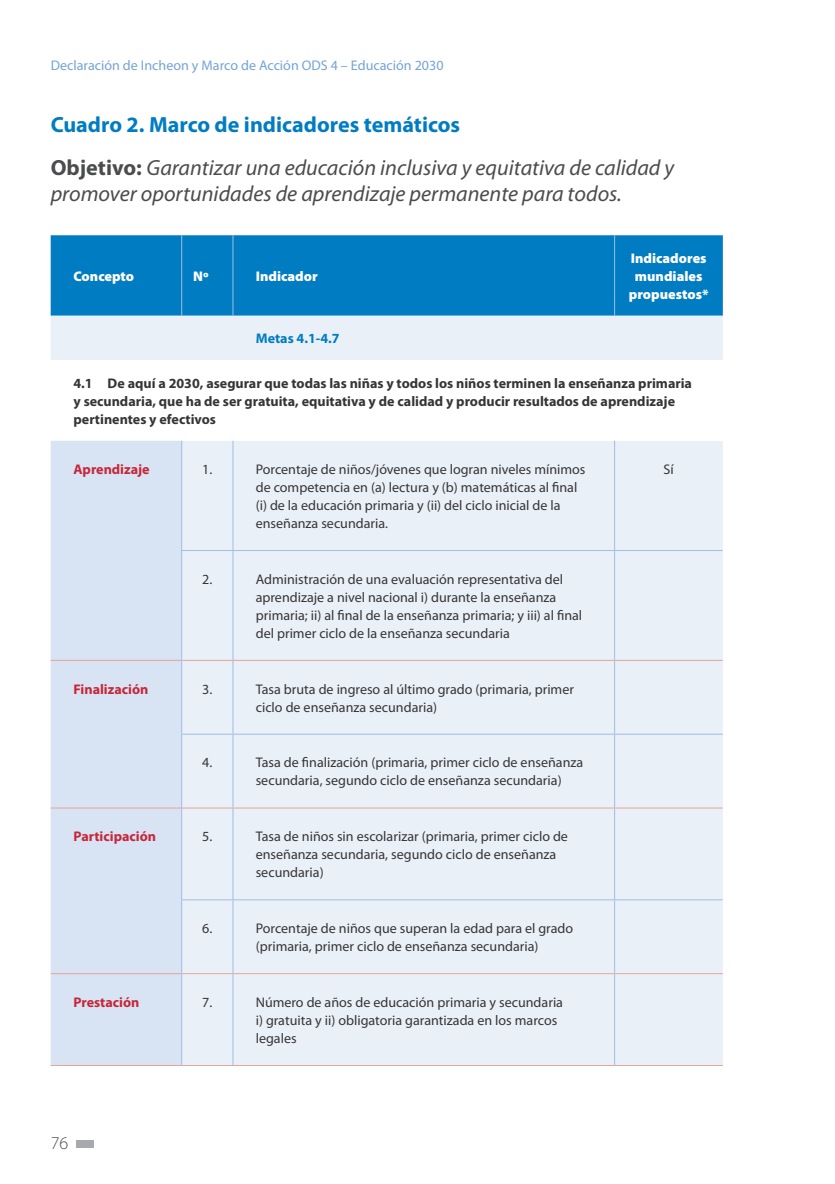
<style>
.page{position:relative;width:835px;height:1184px;background:#fff}
.page>*{position:absolute;margin:0;border:0;box-sizing:border-box;transform-origin:0 0}
.t1{font:italic 22.05px/43.1px "Myriad Pro";color:#4b4c4d}
.t2{font:300 18.03px "Myriad Pro";color:#4b4c4d}
.t3{font:14px/18px "Myriad Pro";color:#363536}
.t4{font:700 14px/18px "Myriad Pro";color:#363536}
.t5{font:14px "Myriad Pro";color:#73a4d6}
.t6{font:900 14px/18px "Myriad Pro";color:#fff;text-align:center}
.t7{font:700 14px "Myriad Pro";color:#c72639}
.t8{font:700 14px "Myriad Pro";color:#007cc2}
.s1{font-weight:700;font-style:normal;color:#007cc2}
.s2{font-weight:700;font-style:normal}
</style>
<div class="page">
<div style="left:76px;top:1140px;width:17px;height:7px;background:#a8a9ad"></div>
<div style="left:51px;top:235px;width:672px;height:81px;background:#007cc2"></div>
<div style="left:51px;top:316px;width:672px;height:749px;background:#eaf0f8"></div>
<div style="left:51px;top:360px;width:672px;height:81px;background:#fff"></div>
<div style="left:51px;top:441px;width:130px;height:624px;background:#d8e4f3"></div>
<hr style="left:232px;top:235px;width:1px;height:81px;background:#a0bde2">
<hr style="left:181px;top:235px;width:1px;height:81px;background:#a0bde2">
<hr style="left:614px;top:235px;width:1px;height:81px;background:#a0bde2">
<hr style="left:232px;top:441px;width:1px;height:109px;background:#a0bde2">
<hr style="left:614px;top:441px;width:1px;height:109px;background:#a0bde2">
<hr style="left:232px;top:661px;width:1px;height:72px;background:#a0bde2">
<hr style="left:614px;top:661px;width:1px;height:72px;background:#a0bde2">
<hr style="left:232px;top:808px;width:1px;height:91px;background:#a0bde2">
<hr style="left:614px;top:808px;width:1px;height:91px;background:#a0bde2">
<hr style="left:232px;top:551px;width:1px;height:109px;background:#a0bde2">
<hr style="left:614px;top:551px;width:1px;height:109px;background:#a0bde2">
<hr style="left:51px;top:807px;width:130px;height:1px;background:#e5a498">
<hr style="left:51px;top:973px;width:130px;height:1px;background:#e5a498">
<hr style="left:232px;top:734px;width:1px;height:73px;background:#a0bde2">
<hr style="left:614px;top:734px;width:1px;height:73px;background:#a0bde2">
<hr style="left:232px;top:900px;width:1px;height:73px;background:#a0bde2">
<hr style="left:614px;top:900px;width:1px;height:73px;background:#a0bde2">
<hr style="left:182px;top:973px;width:51px;height:1px;background:#e5a498">
<hr style="left:233px;top:973px;width:381px;height:1px;background:#e5a498">
<hr style="left:614px;top:973px;width:109px;height:1px;background:#e5a498">
<hr style="left:232px;top:974px;width:1px;height:91px;background:#a0bde2">
<hr style="left:614px;top:974px;width:1px;height:91px;background:#a0bde2">
<hr style="left:181px;top:550px;width:52px;height:1px;background:#a0bde2">
<hr style="left:233px;top:550px;width:381px;height:1px;background:#a0bde2">
<hr style="left:614px;top:550px;width:109px;height:1px;background:#a0bde2">
<hr style="left:182px;top:660px;width:51px;height:1px;background:#e5a498">
<hr style="left:233px;top:660px;width:381px;height:1px;background:#e5a498">
<hr style="left:614px;top:660px;width:109px;height:1px;background:#e5a498">
<hr style="left:181px;top:733px;width:52px;height:1px;background:#a0bde2">
<hr style="left:233px;top:733px;width:381px;height:1px;background:#a0bde2">
<hr style="left:614px;top:733px;width:109px;height:1px;background:#a0bde2">
<hr style="left:182px;top:807px;width:51px;height:1px;background:#e5a498">
<hr style="left:233px;top:807px;width:381px;height:1px;background:#e5a498">
<hr style="left:614px;top:807px;width:109px;height:1px;background:#e5a498">
<hr style="left:181px;top:899px;width:52px;height:1px;background:#a0bde2">
<hr style="left:233px;top:899px;width:381px;height:1px;background:#a0bde2">
<hr style="left:614px;top:899px;width:109px;height:1px;background:#a0bde2">
<hr style="left:51px;top:660px;width:130px;height:1px;background:#e5a498">
<hr style="left:181px;top:441px;width:1px;height:109px;background:#a0bde2">
<hr style="left:181px;top:551px;width:1px;height:109px;background:#a0bde2">
<hr style="left:181px;top:660px;width:1px;height:73px;background:#a0bde2">
<hr style="left:181px;top:734px;width:1px;height:74px;background:#a0bde2">
<hr style="left:181px;top:808px;width:1px;height:91px;background:#a0bde2">
<hr style="left:181px;top:900px;width:1px;height:73px;background:#a0bde2">
<hr style="left:181px;top:973px;width:1px;height:92px;background:#a0bde2">
<hr style="left:51px;top:1065px;width:131px;height:1px;background:#e5a498">
<hr style="left:182px;top:1065px;width:51px;height:1px;background:#e5a498">
<hr style="left:233px;top:1065px;width:381px;height:1px;background:#e5a498">
<hr style="left:614px;top:1065px;width:109px;height:1px;background:#e5a498">
<p class="t5" style="left:51px;top:56px;width:394px">Declaración de Incheon y Marco de Acción ODS 4 – Educación 2030</p>
<h1 class="t1" style="left:51px;top:103px;width:625px"><span class="s1">Cuadro 2. Marco de indicadores temáticos<br></span><span class="s2">Objetivo:</span> Garantizar una educación inclusiva y equitativa de calidad y</h1>
<h1 class="t1" style="left:51px;top:172px;width:572px">promover oportunidades de aprendizaje permanente para todos.</h1>
<p class="t6" style="left:73px;top:266px;width:62px">Concepto</p>
<p class="t6" style="left:193px;top:266px;width:17px">Nº</p>
<p class="t6" style="left:256px;top:266px;width:64px">Indicador</p>
<p class="t6" style="left:628px;top:248px;width:81px">Indicadores mundiales propuestos*</p>
<p class="t8" style="left:256px;top:329px;width:85px">Metas 4.1-4.7</p>
<p class="t4" style="left:73px;top:373px;width:620px">4.1 De aquí a 2030, asegurar que todas las niñas y todos los niños terminen la enseñanza primaria y secundaria, que ha de ser gratuita, equitativa y de calidad y producir resultados de aprendizaje pertinentes y efectivos</p>
<p class="t7" style="left:73px;top:460px;width:78px">Aprendizaje</p>
<p class="t3" style="left:202px;top:460px;width:12px">1.</p>
<p class="t3" style="left:256px;top:460px;width:331px">Porcentaje de niños/jóvenes que logran niveles mínimos de competencia en (a) lectura y (b) matemáticas al final (i) de la educación primaria y (ii) del ciclo inicial de la enseñanza secundaria.</p>
<p class="t3" style="left:663px;top:460px;width:12px">Sí</p>
<p class="t3" style="left:202px;top:570px;width:12px">2.</p>
<p class="t3" style="left:256px;top:570px;width:328px">Administración de una evaluación representativa del aprendizaje a nivel nacional i) durante la enseñanza primaria; ii) al final de la enseñanza primaria; y iii) al final del primer ciclo de la enseñanza secundaria</p>
<p class="t7" style="left:73px;top:679px;width:76px">Finalización</p>
<p class="t3" style="left:202px;top:679px;width:12px">3.</p>
<p class="t3" style="left:256px;top:679px;width:320px">Tasa bruta de ingreso al último grado (primaria, primer ciclo de enseñanza secundaria)</p>
<p class="t3" style="left:202px;top:753px;width:12px">4.</p>
<p class="t3" style="left:256px;top:753px;width:329px">Tasa de finalización (primaria, primer ciclo de enseñanza secundaria, segundo ciclo de enseñanza secundaria)</p>
<p class="t7" style="left:73px;top:827px;width:84px">Participación</p>
<p class="t3" style="left:202px;top:827px;width:12px">5.</p>
<p class="t3" style="left:256px;top:827px;width:314px">Tasa de niños sin escolarizar (primaria, primer ciclo de enseñanza secundaria, segundo ciclo de enseñanza secundaria)</p>
<p class="t3" style="left:202px;top:919px;width:12px">6.</p>
<p class="t3" style="left:256px;top:919px;width:319px">Porcentaje de niños que superan la edad para el grado (primaria, primer ciclo de enseñanza secundaria)</p>
<p class="t7" style="left:73px;top:993px;width:67px">Prestación</p>
<p class="t3" style="left:202px;top:993px;width:12px">7.</p>
<p class="t3" style="left:256px;top:993px;width:309px">Número de años de educación primaria y secundaria i) gratuita y ii) obligatoria garantizada en los marcos legales</p>
<p class="t2" style="left:51px;top:1132px;width:19px">76</p>
</div>
